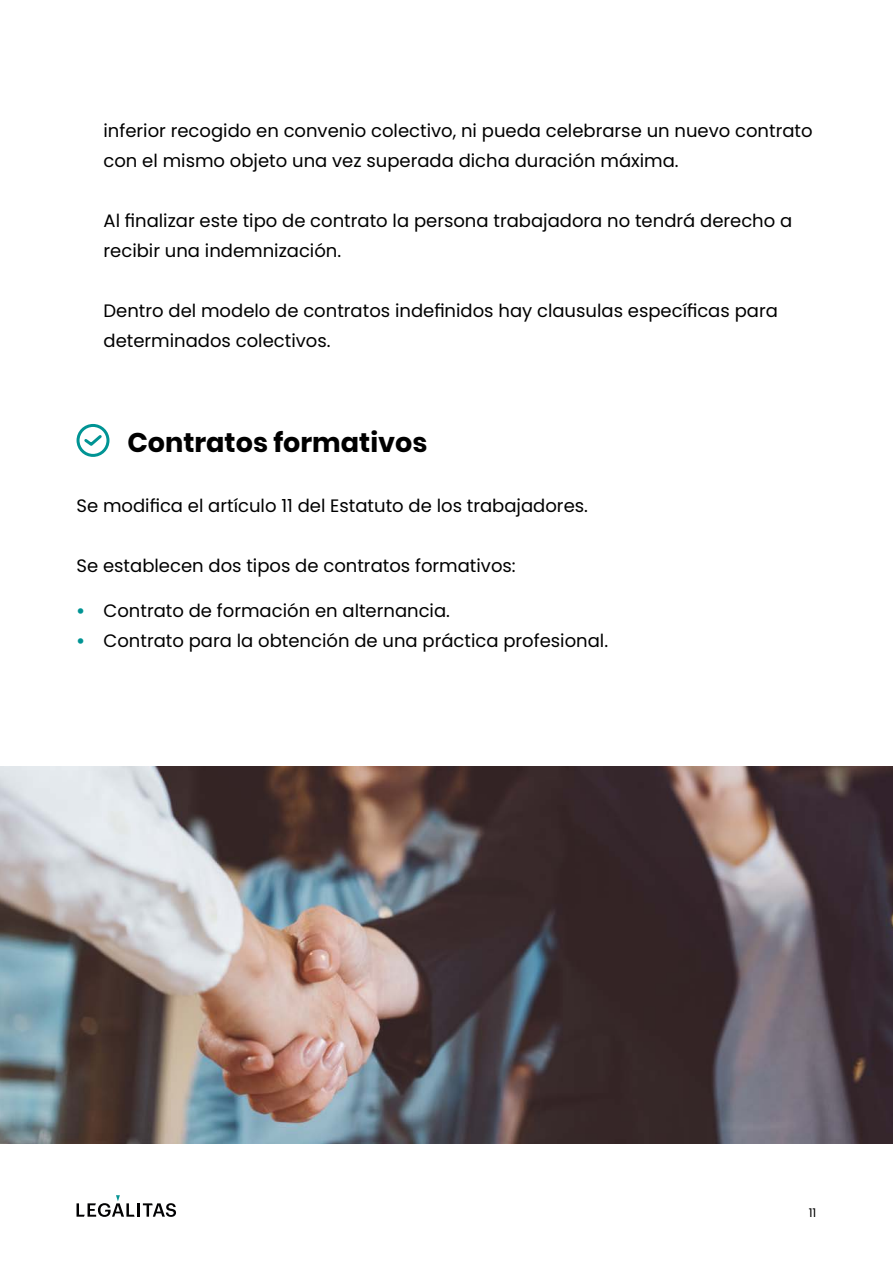
<style>
.page{position:relative;width:893px;height:1263px;background:#fff}
.page>*{position:absolute;margin:0;border:0;box-sizing:border-box;transform-origin:0 0}
.t1{font:700 27px "Poppins";color:#000}
.t2{font:18px/30px "Poppins";color:#000}
.t3{font:12px "Poppins";color:#000}
.s1{font-weight:700;color:#009494}
</style>
<div class="page">
<hr style="left:137px;top:1203px;width:3px;height:14px;background:#020203">
<svg style="left:143px;top:1203px;width:33px;height:14px"></svg>
<svg style="left:77px;top:1195px;width:58px;height:22px"></svg>
<div style="left:77px;top:424px;width:32px;height:33px;border:3px solid #009494;border-radius:50%"></div>
<svg style="left:82px;top:432px;width:22px;height:16px"></svg>
<img style="left:0;top:767px;width:893px;height:377px">
<p class="t2" style="left:104px;top:115px;width:711px">inferior recogido en convenio colectivo, ni pueda celebrarse un nuevo contrato con el mismo objeto una vez superada dicha duración máxima.</p>
<p class="t2" style="left:104px;top:205px;width:690px">Al finalizar este tipo de contrato la persona trabajadora no tendrá derecho a recibir una indemnización.</p>
<p class="t2" style="left:104px;top:295px;width:676px">Dentro del modelo de contratos indefinidos hay clausulas específicas para determinados colectivos.</p>
<h1 class="t1" style="left:127px;top:426px;width:301px">Contratos formativos</h1>
<p class="t2" style="left:77px;top:490px;width:513px">Se modifica el artículo 11 del Estatuto de los trabajadores.</p>
<p class="t2" style="left:77px;top:550px;width:441px">Se establecen dos tipos de contratos formativos:</p>
<p class="t2" style="left:77px;top:595px;width:375px"><span class="s1">•</span> Contrato de formación en alternancia.</p>
<p class="t2" style="left:77px;top:625px;width:533px"><span class="s1">•</span> Contrato para la obtención de una práctica profesional.</p>
<p class="t3" style="left:809px;top:1206px;width:9px">11</p>
</div>
